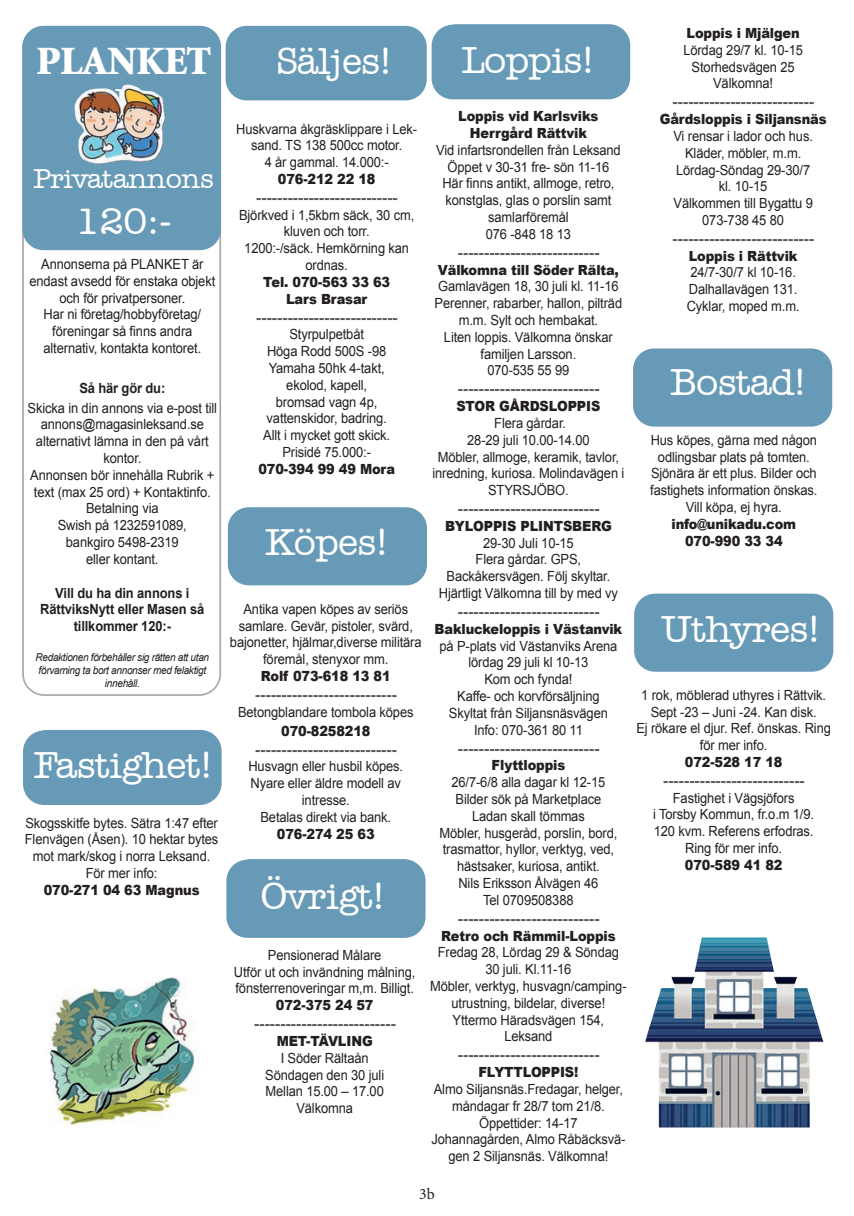
<style>
.page{position:relative;width:854px;height:1216px;background:#fff}
.page>*{position:absolute;margin:0;border:0;box-sizing:border-box;transform-origin:0 0}
.t1{font:900 40.25px "Minion Std";letter-spacing:-.02em;color:#fff}
.t2{font:500 38.5px "Amer Typewriter IT Cby BT";letter-spacing:-.02em;color:#fff}
.t3{font:500 28px "Amer Typewriter IT Cby BT";letter-spacing:-.02em;color:#fff}
.t4{font:700 15.75px "Arial";color:#57585a}
.t5{font:15.75px "Minion Pro";color:#231f20}
.t6{font:14px/16.8px "Arial";letter-spacing:-.01em;color:#231f20;text-align:center;scale:.92 1}
.t7{font:900 14px/16.8px "Arial";letter-spacing:-.01em;color:#231f20;text-align:center;scale:.92 1}
.t8{font:700 14px/16.8px "Arial";letter-spacing:-.01em;color:#231f20;text-align:center;scale:.92 1}
.t9{font:italic 10.85px/13px "Arial";letter-spacing:-.03em;color:#231f20;text-align:center;scale:.92 1}
</style>
<div class="page">
<div style="left:634px;top:593px;width:199px;height:78px;background:#679ab6;border-radius:21px"></div>
<div style="left:435px;top:24px;width:195px;height:75px;background:#679ab6;border-radius:21px"></div>
<div style="left:431px;top:25px;width:197px;height:74px;background:#679ab6;border-radius:21px"></div>
<div style="left:228px;top:507px;width:199px;height:78px;background:#679ab6;border-radius:21px"></div>
<div style="left:225px;top:26px;width:201px;height:74px;background:#679ab6;border-radius:21px"></div>
<div style="left:22px;top:26px;width:199px;height:670px;border:2px solid #aaabaf;border-radius:21px"></div>
<div style="left:22px;top:26px;width:199px;height:224px;background:#679ab6;border-radius:21px"></div>
<img style="left:74px;top:85px;width:91px;height:79px">
<div style="left:23px;top:730px;width:197px;height:75px;background:#679ab6;border-radius:21px"></div>
<div style="left:226px;top:859px;width:199px;height:78px;background:#679ab6;border-radius:21px"></div>
<img style="left:50px;top:977px;width:149px;height:149px">
<div style="left:632px;top:348px;width:199px;height:78px;background:#679ab6;border-radius:21px"></div>
<img style="left:645px;top:937px;width:179px;height:191px">
<h1 class="t1" style="left:36px;top:41px;width:177px">PLANKET</h1>
<h2 class="t2" style="left:276px;top:37px;width:117px">Säljes!</h2>
<h3 class="t3" style="left:115px;top:81px;width:19px">P</h3>
<h3 class="t3" style="left:33px;top:161px;width:182px">Privatannons</h3>
<h2 class="t2" style="left:76px;top:197px;width:97px">120:-</h2>
<p class="t6" style="left:29px;top:256px;width:203px">Annonserna på PLANKET är endast avsedd för enstaka objekt och för privatpersoner.<br>Har ni företag/hobbyföretag/ föreningar så finns andra alternativ, kontakta kontoret.</p>
<p class="t8" style="left:79px;top:380px;width:95px">Så här gör du:</p>
<p class="t6" style="left:28px;top:399px;width:207px">Skicka in din annons via e-post till annons@magasinleksand.se alternativt lämna in den på vårt kontor.<br>Annonsen bör innehålla Rubrik + text (max 25 ord) + Kontaktinfo.<br>Betalning via<br>Swish på 1232591089,<br>bankgiro 5498-2319<br>eller kontant.</p>
<p class="t8" style="left:40px;top:584px;width:180px">Vill du ha din annons i<br>RättviksNytt eller Masen så tillkommer 120:-</p>
<p class="t9" style="left:36px;top:651px;width:190px">Redaktionen förbehåller sig rätten att utan förvarning ta bort annonser med felaktigt innehåll.</p>
<h2 class="t2" style="left:33px;top:742px;width:180px">Fastighet!</h2>
<p class="t6" style="left:25px;top:814px;width:212px">Skogsskitfe bytes. Sätra 1:47 efter<br>Flenvägen (Åsen). 10 hektar bytes mot mark/skog i norra Leksand.<br>För mer info:</p>
<p class="t7" style="left:44px;top:881px;width:171px">070-271 04 63 Magnus</p>
<p class="t6" style="left:236px;top:120px;width:198px">Huskvarna åkgräsklippare i Lek&shy;sand. TS 138 500cc motor.<br>4 år gammal. 14.000:-</p>
<p class="t7" style="left:278px;top:170px;width:108px">076-212 22 18</p>
<p class="t4" style="left:256px;top:187px;width:143px">---------------------------</p>
<p class="t6" style="left:239px;top:206px;width:192px">Björkved i 1,5kbm säck, 30 cm, kluven och torr.<br>1200:-/säck. Hemkörning kan ordnas.</p>
<p class="t7" style="left:263px;top:273px;width:140px">Tel. 070-563 33 63<br>Lars Brasar</p>
<p class="t4" style="left:256px;top:307px;width:143px">---------------------------</p>
<p class="t6" style="left:263px;top:326px;width:139px">Styrpulpetbåt<br>Höga Rodd 500S -98<br>Yamaha 50hk 4-takt, ekolod, kapell, bromsad vagn 4p, vattenskidor, badring.<br>Allt i mycket gott skick.<br>Prisidé 75.000:-</p>
<p class="t7" style="left:258px;top:460px;width:150px">070-394 99 49 Mora</p>
<h2 class="t2" style="left:265px;top:518px;width:125px">Köpes!</h2>
<p class="t6" style="left:230px;top:600px;width:210px">Antika vapen köpes av seriös samlare. Gevär, pistoler, svärd, bajonetter, hjälmar,diverse militära föremål, stenyxor mm.</p>
<p class="t7" style="left:261px;top:667px;width:142px">Rolf 073-618 13 81</p>
<p class="t4" style="left:255px;top:684px;width:143px">---------------------------</p>
<p class="t6" style="left:238px;top:703px;width:192px">Betongblandare tombola köpes</p>
<p class="t7" style="left:281px;top:721px;width:98px">070-8258218</p>
<p class="t4" style="left:255px;top:738px;width:143px">---------------------------</p>
<p class="t6" style="left:248px;top:758px;width:170px">Husvagn eller husbil köpes.<br>Nyare eller äldre modell av intresse.<br>Betalas direkt via bank.</p>
<p class="t7" style="left:277px;top:824px;width:108px">076-274 25 63</p>
<h2 class="t2" style="left:260px;top:872px;width:126px">Övrigt!</h2>
<p class="t6" style="left:234px;top:946px;width:199px">Pensionerad Målare<br>Utför ut och invändning målning, fönsterrenoveringar m,m. Billigt.</p>
<p class="t7" style="left:276px;top:996px;width:108px">072-375 24 57</p>
<p class="t4" style="left:254px;top:1013px;width:143px">---------------------------</p>
<p class="t7" style="left:276px;top:1032px;width:106px">MET-TÄVLING</p>
<p class="t6" style="left:265px;top:1049px;width:131px">I Söder Rältaån<br>Söndagen den 30 juli<br>Mellan 15.00 – 17.00<br>Välkomna</p>
<h2 class="t2" style="left:461px;top:36px;width:134px">Loppis!</h2>
<p class="t7" style="left:458px;top:107px;width:154px">Loppis vid Karlsviks<br>Herrgård Rättvik</p>
<p class="t6" style="left:436px;top:141px;width:202px">Vid infartsrondellen från Leksand<br>Öppet v 30-31 fre- sön 11-16<br>Här finns antikt, allmoge, retro, konstglas, glas o porslin samt samlarföremål<br>076 -848 18 13</p>
<p class="t4" style="left:457px;top:242px;width:143px">---------------------------</p>
<p class="t7" style="left:438px;top:261px;width:198px">Välkomna till Söder Rälta,</p>
<p class="t6" style="left:434px;top:278px;width:205px">Gamlavägen 18, 30 juli kl. 11-16<br>Perenner, rabarber, hallon, pilträd m.m. Sylt och hembakat.<br>Liten loppis. Välkomna önskar familjen Larsson.<br>070-535 55 99</p>
<p class="t4" style="left:457px;top:378px;width:143px">---------------------------</p>
<p class="t7" style="left:456px;top:397px;width:158px">STOR GÅRDSLOPPIS</p>
<p class="t6" style="left:432px;top:414px;width:210px">Flera gårdar.<br>28-29 juli 10.00-14.00<br>Möbler, allmoge, keramik, tavlor, inredning, kuriosa. Molindavägen i<br>STYRSJÖBO.</p>
<p class="t4" style="left:457px;top:498px;width:143px">---------------------------</p>
<p class="t7" style="left:445px;top:517px;width:183px">BYLOPPIS PLINTSBERG</p>
<p class="t6" style="left:438px;top:534px;width:196px">29-30 Juli 10-15<br>Flera gårdar. GPS,<br>Backåkersvägen. Följ skyltar.<br>Hjärtligt Välkomna till by med vy</p>
<p class="t4" style="left:457px;top:601px;width:143px">---------------------------</p>
<p class="t7" style="left:434px;top:620px;width:205px">Bakluckeloppis i Västanvik</p>
<p class="t6" style="left:439px;top:637px;width:195px">på P-plats vid Västanviks Arena lördag 29 juli kl 10-13<br>Kom och fynda!<br>Kaffe- och korvförsäljning<br>Skyltat från Siljansnäsvägen<br>Info: 070-361 80 11</p>
<p class="t4" style="left:457px;top:737px;width:143px">---------------------------</p>
<p class="t7" style="left:491px;top:756px;width:82px">Flyttloppis</p>
<p class="t6" style="left:439px;top:774px;width:195px">26/7-6/8 alla dagar kl 12-15<br>Bilder sök på Marketplace<br>Ladan skall tömmas<br>Möbler, husgeråd, porslin, bord, trasmattor, hyllor, verktyg, ved, hästsaker, kuriosa, antikt.<br>Nils Eriksson Ålvägen 46<br>Tel 0709508388</p>
<p class="t4" style="left:457px;top:907px;width:143px">---------------------------</p>
<p class="t7" style="left:441px;top:926px;width:191px">Retro och Rämmil-Loppis</p>
<p class="t6" style="left:430px;top:944px;width:215px">Fredag 28, Lördag 29 &amp; Söndag<br>30 juli. Kl.11-16<br>Möbler, verktyg, husvagn/camping&shy;utrustning, bildelar, diverse!<br>Yttermo Häradsvägen 154,<br>Leksand</p>
<p class="t4" style="left:457px;top:1044px;width:143px">---------------------------</p>
<p class="t7" style="left:478px;top:1063px;width:110px">FLYTTLOPPIS!</p>
<p class="t6" style="left:431px;top:1080px;width:212px">Almo Siljansnäs.Fredagar, helger, måndagar fr 28/7 tom 21/8.<br>Öppettider: 14-17<br>Johannagården, Almo Råbäcksvä&shy;gen 2 Siljansnäs. Välkomna!</p>
<p class="t5" style="left:419px;top:1183px;width:17px">3b</p>
<p class="t7" style="left:686px;top:24px;width:124px">Loppis i Mjälgen</p>
<p class="t6" style="left:683px;top:42px;width:131px">Lördag 29/7 kl. 10-15<br>Storhedsvägen 25<br>Välkomna!</p>
<p class="t4" style="left:672px;top:91px;width:143px">---------------------------</p>
<p class="t7" style="left:659px;top:110px;width:183px">Gårdsloppis i Siljansnäs</p>
<p class="t6" style="left:673px;top:128px;width:153px">Vi rensar i lador och hus.<br>Kläder, möbler, m.m.<br>Lördag-Söndag 29-30/7 kl. 10-15<br>Välkommen till Bygattu 9<br>073-738 45 80</p>
<p class="t4" style="left:672px;top:228px;width:143px">---------------------------</p>
<p class="t7" style="left:688px;top:247px;width:120px">Loppis i Rättvik</p>
<p class="t6" style="left:686px;top:264px;width:124px;text-align:left">24/7-30/7 kl 10-16.<br>Dalhallavägen 131.<br>Cyklar, moped m.m.</p>
<h2 class="t2" style="left:669px;top:358px;width:138px">Bostad!</h2>
<p class="t6" style="left:650px;top:431px;width:183px">Hus köpes, gärna med någon odlingsbar plats på tomten.<br>Sjönära är ett plus. Bilder och fastighets information önskas.<br>Vill köpa, ej hyra.</p>
<p class="t7" style="left:671px;top:515px;width:137px">info@unikadu.com<br>070-990 33 34</p>
<h2 class="t2" style="left:660px;top:605px;width:161px">Uthyres!</h2>
<p class="t6" style="left:636px;top:686px;width:213px">1 rok, möblerad uthyres i Rättvik.<br>Sept -23 – Juni -24. Kan disk.<br>Ej rökare el djur. Ref. önskas. Ring för mer info.</p>
<p class="t7" style="left:684px;top:753px;width:108px">072-528 17 18</p>
<p class="t4" style="left:662px;top:770px;width:143px">---------------------------</p>
<p class="t6" style="left:653px;top:789px;width:176px">Fastighet i Vägsjöfors<br>i Torsby Kommun, fr.o.m 1/9.<br>120 kvm. Referens erfodras.<br>Ring för mer info.</p>
<p class="t7" style="left:684px;top:856px;width:108px">070-589 41 82</p>
</div>
